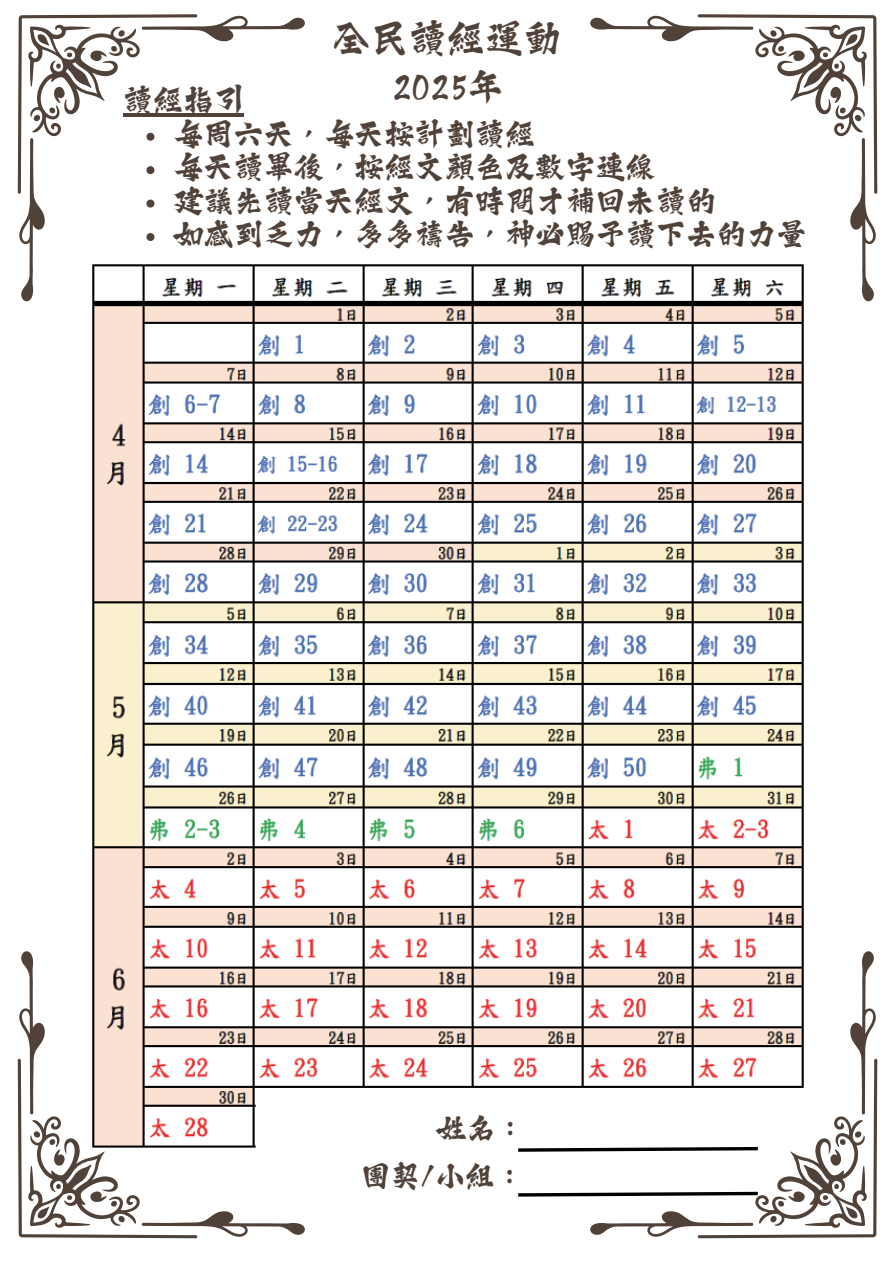
<style>
.page{position:relative;width:894px;height:1264px;background:#fff}
.page>*{position:absolute;margin:0;border:0;box-sizing:border-box;transform-origin:0 0}
.t1{font:42.45px "Canva Shadow Stream TC";color:#504238}
.t2{font:37.95px "Canva Shadow Stream TC";color:#504238}
.t3{font:33.45px "Canva Shadow Stream TC";color:#504238}
.t4{font:33px "Canva Shadow Stream TC";color:#504238}
</style>
<div class="page">
<svg style="left:590px;top:14px;width:287px;height:288px"></svg>
<svg style="left:18px;top:14px;width:287px;height:288px"></svg>
<img style="left:87px;top:258px;width:720px;height:830px">
<svg style="left:18px;top:950px;width:287px;height:288px"></svg>
<svg style="left:589px;top:950px;width:288px;height:288px"></svg>
<svg style="left:518px;top:1145px;width:243px;height:8px"></svg>
<svg style="left:518px;top:1190px;width:243px;height:8px"></svg>
<hr style="left:123px;top:114px;width:120px;height:3px;background:#504238">
<svg style="left:146px;top:133px;width:8px;height:8px"></svg>
<svg style="left:146px;top:166px;width:8px;height:8px"></svg>
<svg style="left:146px;top:200px;width:8px;height:7px"></svg>
<svg style="left:146px;top:233px;width:8px;height:8px"></svg>
<p class="t1" style="left:332px;top:17px;width:231px">全民讀經運動</p>
<p class="t2" style="left:392px;top:69px;width:112px">2025年</p>
<h2 class="t3" style="left:123px;top:84px;width:122px">讀經指引</h2>
<p class="t3" style="left:173px;top:117px;width:363px">每周六天，每天按計劃讀經</p>
<p class="t3" style="left:173px;top:150px;width:484px">每天讀畢後，按經文顏色及數字連線</p>
<p class="t3" style="left:173px;top:184px;width:544px">建議先讀當天經文，有時間才補回未讀的</p>
<p class="t3" style="left:173px;top:217px;width:634px">如感到乏力，多多禱告，神必賜予讀下去的力量</p>
<p class="t4" style="left:436px;top:1111px;width:91px">姓名：</p>
<h1 class="t4" style="left:361px;top:1159px;width:165px">團契/小組：</h1>
</div>
